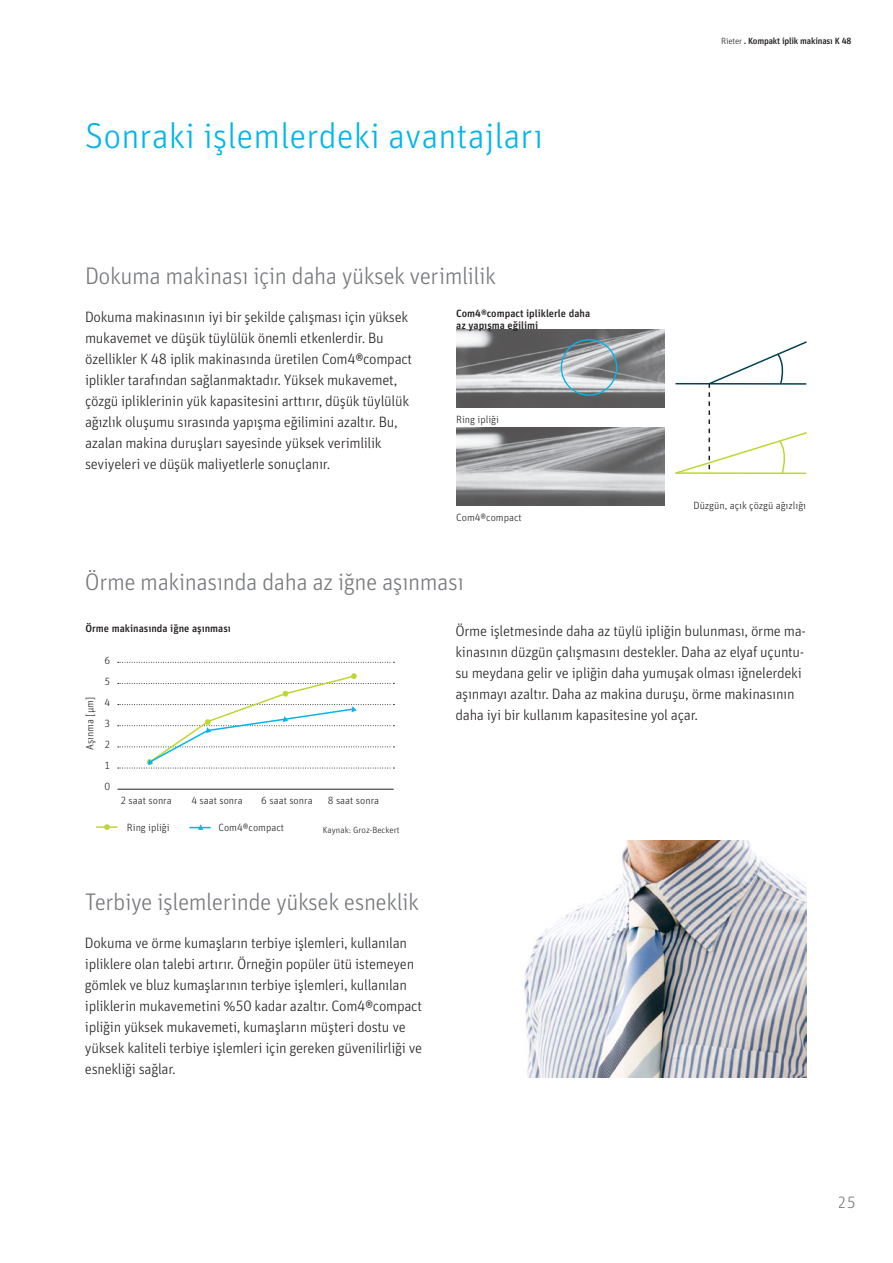
<style>
.page{position:relative;width:893px;height:1263px;background:#fff}
.page>*{position:absolute;margin:0;border:0;box-sizing:border-box;transform-origin:0 0}
.t1{font:300 36px "Unit Pro";color:#02b5eb}
.t2{font:300 24px "Unit Pro";letter-spacing:-.02em;color:#76787b}
.t3{font:300 16.5px "Unit Pro";color:#76787b}
.t4{font:300 15px/21px "Unit Pro";letter-spacing:-.02em;color:#231f20}
.t5{font:300 10.5px/21px "Unit Pro";color:#231f20;text-align:justify}
.t6{font:500 10.5px/12px "Unit Pro";color:#231f20}
.t7{font:500 9px "Unit Pro";letter-spacing:-.02em;color:#231f20}
.t8{font:300 9px "Unit Pro";color:#231f20}
.s1{font-weight:300}
</style>
<div class="page">
<img style="left:456px;top:330px;width:209px;height:77px">
<div style="left:561px;top:339px;width:56px;height:57px;border:1px solid #02b5eb;border-radius:50%"></div>
<img style="left:456px;top:427px;width:209px;height:78px">
<svg style="left:675px;top:341px;width:132px;height:134px"></svg>
<img style="left:524px;top:841px;width:283px;height:237px">
<svg style="left:104px;top:824px;width:6px;height:6px"></svg>
<hr style="left:96px;top:826px;width:21px;height:2px;background:#bed630">
<svg style="left:189px;top:824px;width:22px;height:6px"></svg>
<hr style="left:118px;top:789px;width:275px;height:1px;background:#231f20">
<svg style="left:118px;top:662px;width:276px;height:1px"></svg>
<svg style="left:118px;top:673px;width:276px;height:96px"></svg>
<h1 class="t1" style="left:85px;top:110px;width:460px">Sonraki işlemlerdeki avantajları</h1>
<h2 class="t2" style="left:85px;top:259px;width:412px">Dokuma makinası için daha yüksek verimlilik</h2>
<p class="t4" style="left:85px;top:306px;width:329px">Dokuma makinasının iyi bir şekilde çalışması için yüksek mukavemet ve düşük tüylülük önemli etkenlerdir. Bu özellikler K 48 iplik makinasında üretilen Com4®compact iplikler tarafından sağlanmaktadır. Yüksek mukavemet, çözgü ipliklerinin yük kapasitesini arttırır, düşük tüylülük ağızlık oluşumu sırasında yapışma eğilimini azaltır. Bu, azalan makina duruşları sayesinde yüksek verimlilik seviyeleri ve düşük maliyetlerle sonuçlanır.</p>
<p class="t6" style="left:456px;top:307px;width:135px">Com4®compact ipliklerle daha az yapışma eğilimi</p>
<p class="t5" style="left:456px;top:408px;width:44px">Ring ipliği</p>
<p class="t5" style="left:456px;top:506px;width:67px">Com4®compact</p>
<h2 class="t2" style="left:85px;top:565px;width:381px">Örme makinasında daha az iğne aşınması</h2>
<p class="t7" style="left:721px;top:34px;width:132px"><span class="s1">Rieter</span> . Kompakt iplik makinası K 48</p>
<p class="t5" style="left:693px;top:495px;width:114px">Düzgün, açık çözgü ağızlığı</p>
<p class="t6" style="left:85px;top:622px;width:147px">Örme makinasında iğne aşınması</p>
<p class="t5" style="left:79px;top:750px;width:54px;rotate:-90deg">Aşınma [µm]</p>
<p class="t5" style="left:104px;top:650px;width:7px">6<br>5<br>4<br>3<br>2<br>1<br>0</p>
<p class="t5" style="left:120px;top:789px;width:53px">2 saat sonra</p>
<p class="t5" style="left:191px;top:789px;width:53px">4 saat sonra</p>
<p class="t5" style="left:261px;top:789px;width:53px">6 saat sonra</p>
<p class="t5" style="left:328px;top:789px;width:53px">8 saat sonra</p>
<p class="t5" style="left:127px;top:816px;width:44px">Ring ipliği</p>
<p class="t5" style="left:219px;top:816px;width:67px">Com4®compact</p>
<p class="t8" style="left:323px;top:823px;width:78px">Kaynak: Groz-Beckert</p>
<h2 class="t2" style="left:85px;top:885px;width:336px">Terbiye işlemlerinde yüksek esneklik</h2>
<p class="t4" style="left:85px;top:931px;width:339px">Dokuma ve örme kumaşların terbiye işlemleri, kullanılan ipliklere olan talebi artırır. Örneğin popüler ütü istemeyen gömlek ve bluz kumaşlarının terbiye işlemleri, kullanılan ipliklerin mukavemetini %50 kadar azaltır. Com4®compact ipliğin yüksek mukavemeti, kumaşların müşteri dostu ve yüksek kaliteli terbiye işlemleri için gereken güvenilirliği ve esnekliği sağlar.</p>
<p class="t4" style="left:455px;top:619px;width:352px">Örme işletmesinde daha az tüylü ipliğin bulunması, örme ma&shy;kinasının düzgün çalışmasını destekler. Daha az elyaf uçuntu&shy;su meydana gelir ve ipliğin daha yumuşak olması iğnelerdeki aşınmayı azaltır. Daha az makina duruşu, örme makinasının daha iyi bir kullanım kapasitesine yol açar.</p>
<p class="t3" style="left:838px;top:1191px;width:20px">25</p>
</div>
